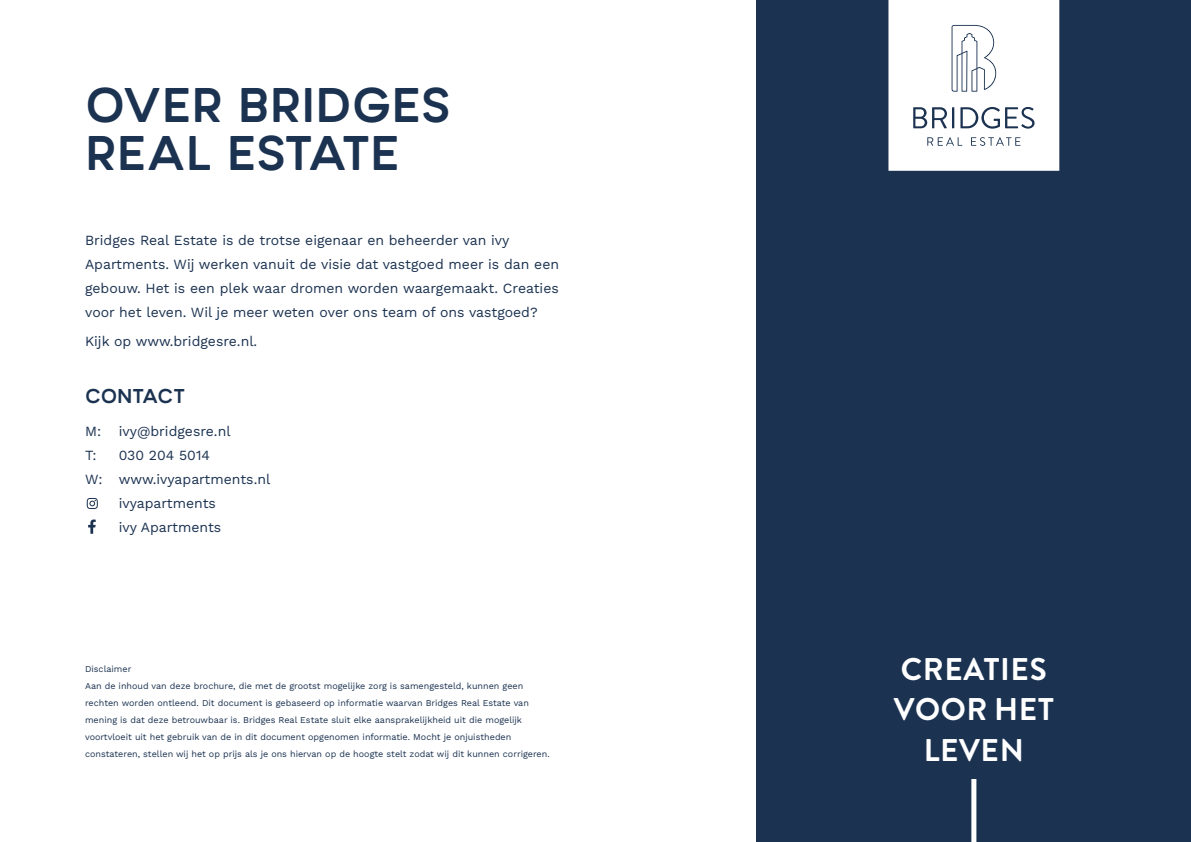
<style>
.page{position:relative;width:1191px;height:842px;background:#fff}
.page>*{position:absolute;margin:0;border:0;box-sizing:border-box;transform-origin:0 0}
.t1{font:700 48.6px/48.6px "Minimo";color:#1b3251}
.t2{font:700 31.4px/40.7px "Brandon Grotesque";letter-spacing:.02em;color:#fff;text-align:center}
.t3{font:700 20px "Minimo";letter-spacing:-.005em;color:#1b3251}
.t4{font:14px/24px "Work Sans";color:#1b3251}
.t5{font:9px/17px "Work Sans";color:#1b3251}
</style>
<div class="page">
<div style="left:757px;top:0;width:434px;height:842px;background:#1b3251"></div>
<svg style="left:888px;top:0;width:171px;height:171px;background:#f3f4f6"></svg>
<svg style="left:87px;top:498px;width:11px;height:11px"></svg>
<svg style="left:88px;top:519px;width:8px;height:15px"></svg>
<div style="left:971px;top:779px;width:5px;height:63px;background:#fff"></div>
<h1 class="t1" style="left:85px;top:79px;width:368px">OVER BRIDGES<br>REAL ESTATE</h1>
<p class="t4" style="left:85px;top:227px;width:475px">Bridges Real Estate is de trotse eigenaar en beheerder van ivy Apartments. Wij werken vanuit de visie dat vastgoed meer is dan een gebouw. Het is een plek waar dromen worden waargemaakt. Creaties voor het leven. Wil je meer weten over ons team of ons vastgoed?</p>
<h3 class="t4" style="left:85px;top:328px;width:174px">Kijk op www.bridgesre.nl.</h3>
<h3 class="t3" style="left:85px;top:382px;width:101px">CONTACT</h3>
<h3 class="t4" style="left:85px;top:419px;width:19px">M:<br>T:<br>W:</h3>
<h3 class="t4" style="left:119px;top:419px;width:153px">ivy@bridgesre.nl<br>030 204 5014 www.ivyapartments.nl ivyapartments<br>ivy Apartments</h3>
<p class="t5" style="left:85px;top:660px;width:466px">Disclaimer<br>Aan de inhoud van deze brochure, die met de grootst mogelijke zorg is samengesteld, kunnen geen rechten worden ontleend. Dit document is gebaseerd op informatie waarvan Bridges Real Estate van mening is dat deze betrouwbaar is. Bridges Real Estate sluit elke aansprakelijkheid uit die mogelijk voortvloeit uit het gebruik van de in dit document opgenomen informatie. Mocht je onjuistheden constateren, stellen wij het op prijs als je ons hiervan op de hoogte stelt zodat wij dit kunnen corrigeren.</p>
<h2 class="t2" style="left:894px;top:649px;width:161px">CREATIES<br>VOOR HET<br>LEVEN</h2>
</div>
